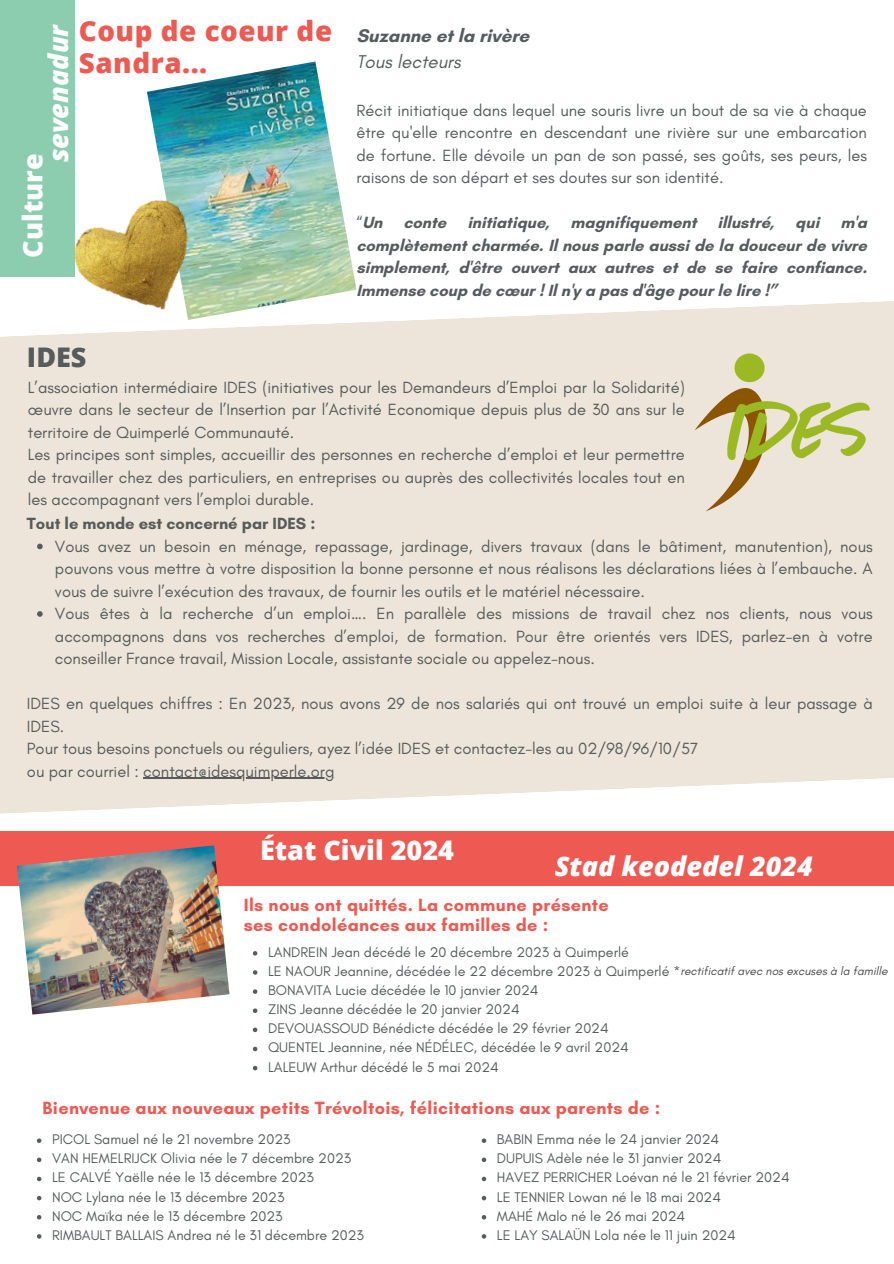
<style>
.page{position:relative;width:894px;height:1264px;background:#fff}
.page>*{position:absolute;margin:0;border:0;box-sizing:border-box;transform-origin:0 0}
.t1{font:800 27.75px/32.7px "Open Sans";letter-spacing:.02em;color:#ee5952}
.t2{font:italic 800 27px "Open Sans";color:#fff}
.t3{font:800 27px "Open Sans";color:#fff}
.t4{font:italic 800 27px "Open Sans";color:#fdfdfd}
.t5{font:800 27px "Open Sans";color:#fdfdfd}
.t6{font:800 27px "Open Sans";color:#565b5b}
.t7{font:700 18.75px/25.8px "Glacial Indifference";color:#565b5b}
.t8{font:700 18px/20.2px "Glacial Indifference";letter-spacing:.02em;color:#ee5952}
.t9{font:16.5px/22.5px "Glacial Indifference";color:#565b5b;text-align:justify}
.t10{font:700 16.5px/22.5px "Glacial Indifference";color:#565b5b;text-align:justify}
.t11{font:14.25px "Glacial Indifference";color:#565b5b}
.t12{font:italic 12px "Glacial Indifference";color:#494948}
.s1{font-weight:400;font-style:italic}
.s2{font-weight:400}
</style>
<div class="page">
<div style="left:0;top:831px;width:893px;height:54px;background:#ee5952"></div>
<img style="left:17px;top:845px;width:212px;height:169px">
<div style="left:0;top:0;width:74px;height:277px;background:#8ccdb0"></div>
<div style="left:0;top:301px;width:893px;height:513px;background:#ede5d9"></div>
<img style="left:147px;top:61px;width:209px;height:259px">
<img style="left:63px;top:190px;width:153px;height:147px">
<img style="left:673px;top:336px;width:220px;height:192px">
<svg style="left:37px;top:1138px;width:4px;height:4px"></svg>
<svg style="left:37px;top:1157px;width:4px;height:5px"></svg>
<svg style="left:37px;top:1176px;width:4px;height:5px"></svg>
<svg style="left:37px;top:1195px;width:4px;height:5px"></svg>
<svg style="left:37px;top:1215px;width:4px;height:4px"></svg>
<svg style="left:37px;top:1234px;width:4px;height:4px"></svg>
<svg style="left:253px;top:951px;width:4px;height:4px"></svg>
<svg style="left:253px;top:970px;width:4px;height:4px"></svg>
<svg style="left:253px;top:989px;width:4px;height:4px"></svg>
<svg style="left:253px;top:1008px;width:4px;height:4px"></svg>
<svg style="left:253px;top:1027px;width:4px;height:5px"></svg>
<svg style="left:253px;top:1046px;width:4px;height:5px"></svg>
<svg style="left:253px;top:1065px;width:4px;height:5px"></svg>
<svg style="left:37px;top:543px;width:6px;height:6px"></svg>
<svg style="left:37px;top:611px;width:6px;height:5px"></svg>
<hr style="left:143px;top:777px;width:191px;height:1px;background:#565b5b">
<svg style="left:481px;top:1138px;width:5px;height:4px"></svg>
<svg style="left:481px;top:1157px;width:5px;height:5px"></svg>
<svg style="left:481px;top:1176px;width:5px;height:5px"></svg>
<svg style="left:481px;top:1195px;width:5px;height:5px"></svg>
<svg style="left:481px;top:1215px;width:5px;height:4px"></svg>
<svg style="left:481px;top:1234px;width:5px;height:4px"></svg>
<h3 class="t4" style="left:39px;top:162px;width:140px;rotate:-90deg">sevenadur</h3>
<p class="t5" style="left:14px;top:258px;width:106px;rotate:-90deg">Culture</p>
<p class="t1" style="left:79px;top:13px;width:255px">Coup de coeur de<br>Sandra...</p>
<p class="t7" style="left:356px;top:23px;width:174px">Suzanne et la rivère<br><span class="s1">Tous lecteurs</span></p>
<p class="t9" style="left:356px;top:99px;width:512px">Récit initiatique dans lequel une souris livre un bout de sa vie à chaque être qu'elle rencontre en descendant une rivière sur une embarcation de fortune. Elle dévoile un pan de son passé, ses goûts, ses peurs, les raisons de son départ et ses doutes sur son identité.</p>
<p class="t10" style="left:356px;top:211px;width:27px"><span class="s2">“</span>Un</p>
<p class="t10" style="left:403px;top:211px;width:44px">conte</p>
<p class="t10" style="left:467px;top:211px;width:84px">initiatique,</p>
<p class="t10" style="left:570px;top:211px;width:127px">magnifiquement</p>
<p class="t10" style="left:717px;top:211px;width:58px">illustré,</p>
<p class="t10" style="left:795px;top:211px;width:26px">qui</p>
<p class="t10" style="left:356px;top:211px;width:512px;text-indent:484px">m'a complètement charmée. Il nous parle aussi de la douceur de vivre simplement, d'être ouvert aux autres et de se faire confiance.<br>Immense coup de cœur ! Il n'y a pas d'âge pour le lire !”</p>
<p class="t6" style="left:27px;top:338px;width:61px">IDES</p>
<p class="t9" style="left:28px;top:376px;width:658px;text-align:left">L’association intermédiaire IDES (initiatives pour les Demandeurs d’Emploi par la Solidarité) œuvre dans le secteur de l’Insertion par l’Activité Economique depuis plus de 30 ans sur le territoire de Quimperlé Communauté.<br>Les principes sont simples, accueillir des personnes en recherche d’emploi et leur permettre de travailler chez des particuliers, en entreprises ou auprès des collectivités locales tout en les accompagnant vers l’emploi durable.</p>
<p class="t10" style="left:27px;top:512px;width:290px">Tout le monde est concerné par IDES :</p>
<p class="t9" style="left:55px;top:534px;width:819px">Vous avez un besoin en ménage, repassage, jardinage, divers travaux (dans le bâtiment, manutention), nous pouvons vous mettre à votre disposition la bonne personne et nous réalisons les déclarations liées à l’embauche. A vous de suivre l’exécution des travaux, de fournir les outils et le matériel nécessaire.</p>
<p class="t9" style="left:55px;top:602px;width:819px">Vous êtes à la recherche d’un emploi…. En parallèle des missions de travail chez nos clients, nous vous accompagnons dans vos recherches d’emploi, de formation. Pour être orientés vers IDES, parlez-en à votre conseiller France travail, Mission Locale, assistante sociale ou appelez-nous.</p>
<p class="t9" style="left:27px;top:692px;width:847px;text-align:left">IDES en quelques chiffres : En 2023, nous avons 29 de nos salariés qui ont trouvé un emploi suite à leur passage à IDES.<br>Pour tous besoins ponctuels ou réguliers, ayez l’idée IDES et contactez-les au 02/98/96/10/57<br>ou par courriel : contact@idesquimperle.org</p>
<h5 class="t3" style="left:260px;top:830px;width:195px">État Civil 2024</h5>
<p class="t2" style="left:554px;top:846px;width:259px">Stad keodedel 2024</p>
<p class="t8" style="left:244px;top:894px;width:366px">Ils nous ont quittés. La commune présente ses condoléances aux familles de :</p>
<p class="t11" style="left:268px;top:943px;width:362px">LANDREIN Jean décédé le 20 décembre 2023 à Quimperlé</p>
<p class="t11" style="left:268px;top:962px;width:403px">LE NAOUR Jeannine, décédée le 22 décembre 2023 à Quimperlé</p>
<h6 class="t11" style="left:268px;top:981px;width:272px">BONAVITA Lucie décédée le 10 janvier 2024</h6>
<h2 class="t11" style="left:268px;top:1000px;width:253px">ZINS Jeanne décédée le 20 janvier 2024</h2>
<h2 class="t11" style="left:268px;top:1019px;width:342px">DEVOUASSOUD Bénédicte décédée le 29 février 2024</h2>
<p class="t11" style="left:268px;top:1038px;width:362px">QUENTEL Jeannine, née NÉDÉLEC, décédée le 9 avril 2024</p>
<h3 class="t11" style="left:268px;top:1057px;width:232px">LALEUW Arthur décédé le 5 mai 2024</h3>
<p class="t12" style="left:673px;top:963px;width:215px">*rectificatif avec nos excuses à la famille</p>
<h6 class="t8" style="left:43px;top:1097px;width:619px">Bienvenue aux nouveaux petits Trévoltois, félicitations aux parents de :</h6>
<h6 class="t11" style="left:52px;top:1130px;width:240px">PICOL Samuel né le 21 novembre 2023</h6>
<p class="t11" style="left:52px;top:1149px;width:300px">VAN HEMELRIJCK Olivia née le 7 décembre 2023</p>
<h2 class="t11" style="left:52px;top:1168px;width:263px">LE CALVÉ Yaëlle née le 13 décembre 2023</h2>
<p class="t11" style="left:52px;top:1187px;width:234px">NOC Lylana née le 13 décembre 2023</p>
<p class="t11" style="left:52px;top:1206px;width:232px">NOC Maïka née le 13 décembre 2023</p>
<h1 class="t11" style="left:52px;top:1226px;width:313px">RIMBAULT BALLAIS Andrea né le 31 décembre 2023</h1>
<p class="t11" style="left:497px;top:1130px;width:224px">BABIN Emma née le 24 janvier 2024</p>
<p class="t11" style="left:497px;top:1149px;width:226px">DUPUIS Adèle née le 31 janvier 2024</p>
<p class="t11" style="left:497px;top:1168px;width:294px">HAVEZ PERRICHER Loévan né le 21 février 2024</p>
<p class="t11" style="left:497px;top:1187px;width:225px">LE TENNIER Lowan né le 18 mai 2024</p>
<p class="t11" style="left:497px;top:1206px;width:190px">MAHÉ Malo né le 26 mai 2024</p>
<p class="t11" style="left:497px;top:1226px;width:240px">LE LAY SALAÜN Lola née le 11 juin 2024</p>
</div>
